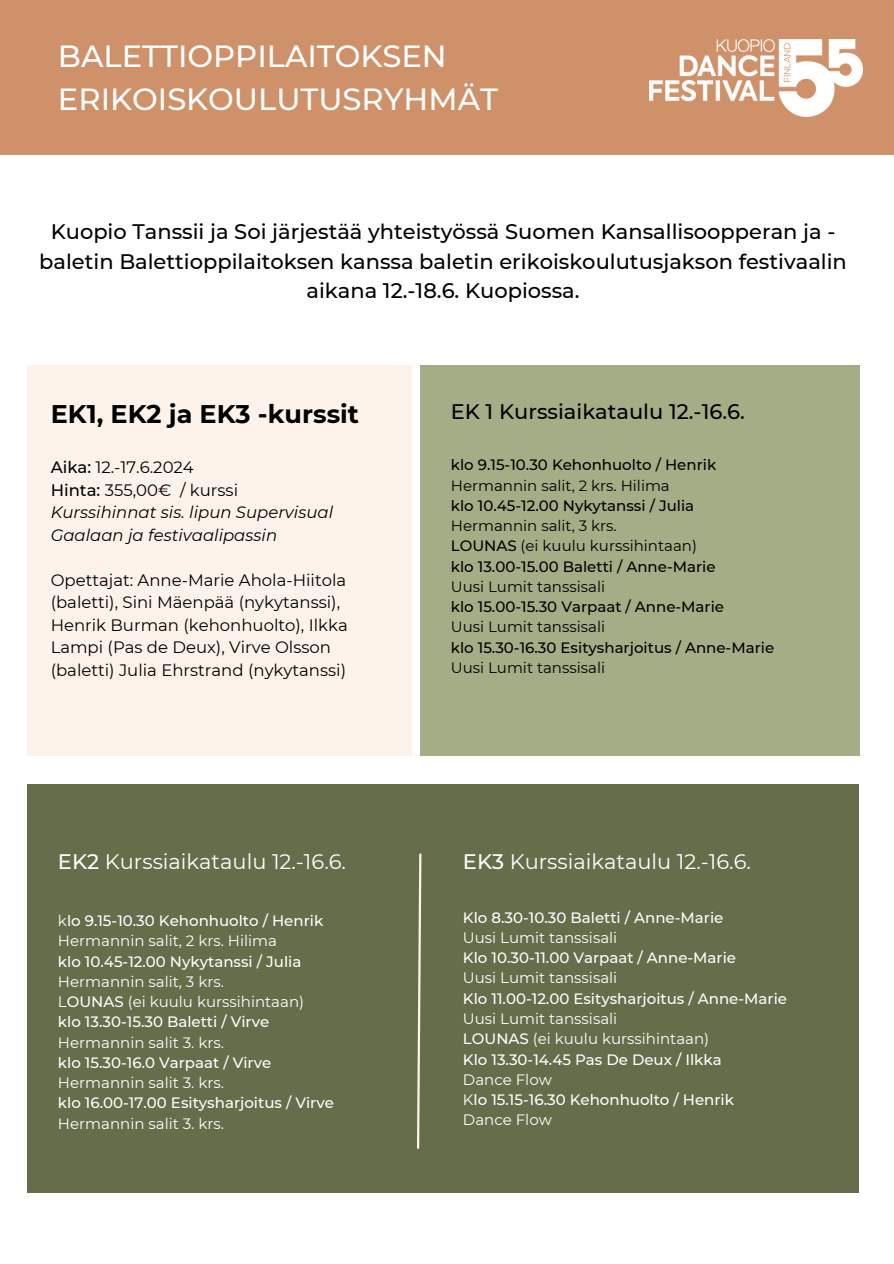
<style>
.page{position:relative;width:894px;height:1264px;background:#fff}
.page>*{position:absolute;margin:0;border:0;box-sizing:border-box;transform-origin:0 0}
.t1{font:500 30.6px/42.8px "Montserrat";color:#fff}
.t2{font:700 25.5px "Montserrat";color:#000}
.t3{font:500 21px/29.2px "Montserrat";color:#000;text-align:center}
.t4{font:21px "Montserrat";color:#fff}
.t5{font:16.5px/22.5px "Montserrat";color:#000}
.t6{font:italic 16.5px/22.5px "Montserrat";color:#000}
.t7{font:500 15px "Montserrat";color:#fff}
.t8{font:15px "Montserrat";color:#fff}
.t9{font:500 15px "Montserrat";color:#000}
.t10{font:15px "Montserrat";color:#000}
.s1{font-weight:500}
.s2{font-weight:400}
</style>
<div class="page">
<div style="left:0;top:0;width:893px;height:155px;background:#ce916a"></div>
<img style="left:649px;top:39px;width:213px;height:78px">
<div style="left:420px;top:365px;width:439px;height:391px;background:#a5ad87"></div>
<div style="left:27px;top:365px;width:384px;height:390px;background:#fdf3eb"></div>
<div style="left:27px;top:783px;width:831px;height:409px;background:#656d4a"></div>
<svg style="left:417px;top:853px;width:5px;height:296px"></svg>
<p class="t1" style="left:58px;top:34px;width:441px">BALETTIOPPILAITOKSEN<br>ERIKOISKOULUTUSRYHMÄT</p>
<p class="t3" style="left:39px;top:217px;width:809px">Kuopio Tanssii ja Soi järjestää yhteistyössä Suomen Kansallisoopperan ja - baletin Balettioppilaitoksen kanssa baletin erikoiskoulutusjakson festivaalin aikana 12.-18.6. Kuopiossa.</p>
<p class="t2" style="left:51px;top:398px;width:310px">EK1, EK2 ja EK3 -kurssit</p>
<h3 class="t5" style="left:51px;top:456px;width:145px"><span class="s1">Aika:</span> 12.-17.6.2024</h3>
<h2 class="t5" style="left:51px;top:478px;width:189px"><span class="s1">Hinta:</span> 355,00€ / kurssi</h2>
<p class="t6" style="left:51px;top:501px;width:284px">Kurssihinnat sis. lipun Supervisual<br>Gaalaan ja festivaalipassin</p>
<p class="t5" style="left:51px;top:568px;width:298px">Opettajat: Anne-Marie Ahola-Hiitola (baletti), Sini Mäenpää (nykytanssi), Henrik Burman (kehonhuolto), Ilkka Lampi (Pas de Deux), Virve Olsson (baletti) Julia Ehrstrand (nykytanssi)</p>
<p class="t4" style="left:58px;top:848px;width:289px"><span class="s1">EK2</span> Kurssiaikataulu 12.-16.6.</p>
<h4 class="t7" style="left:58px;top:911px;width:267px"><span class="s2">k</span>lo 9.15-10.30 Kehonhuolto / Henrik</h4>
<p class="t8" style="left:58px;top:931px;width:220px">Hermannin salit, 2 krs. Hilima</p>
<p class="t7" style="left:58px;top:952px;width:245px">klo 10.45-12.00 Nykytanssi / Julia</p>
<p class="t8" style="left:58px;top:972px;width:167px">Hermannin salit, 3 krs.</p>
<p class="t8" style="left:58px;top:992px;width:247px">L<span class="s1">OUNAS</span> (ei kuulu kurssihintaan)</p>
<p class="t7" style="left:58px;top:1012px;width:213px">klo 13.30-15.30 Baletti / Virve</p>
<p class="t8" style="left:58px;top:1033px;width:167px">Hermannin salit 3. krs.</p>
<p class="t7" style="left:58px;top:1053px;width:215px">klo 15.30-16.0 Varpaat / Virve</p>
<p class="t8" style="left:58px;top:1073px;width:167px">Hermannin salit 3. krs.</p>
<p class="t7" style="left:58px;top:1093px;width:277px">klo 16.00-17.00 Esitysharjoitus / Virve</p>
<p class="t8" style="left:58px;top:1114px;width:167px">Hermannin salit 3. krs.</p>
<p class="t3" style="left:450px;top:396px;width:295px">EK 1 Kurssiaikataulu 12.-16.6.</p>
<h3 class="t9" style="left:450px;top:456px;width:267px">klo 9.15-10.30 Kehonhuolto / Henrik</h3>
<p class="t10" style="left:450px;top:476px;width:220px">Hermannin salit, 2 krs. Hilima</p>
<p class="t9" style="left:450px;top:496px;width:245px">klo 10.45-12.00 Nykytanssi / Julia</p>
<p class="t10" style="left:450px;top:516px;width:167px">Hermannin salit, 3 krs.</p>
<p class="t10" style="left:450px;top:537px;width:247px"><span class="s1">LOUNAS</span> (ei kuulu kurssihintaan)</p>
<p class="t9" style="left:450px;top:557px;width:266px">klo 13.00-15.00 Baletti / Anne-Marie</p>
<p class="t10" style="left:450px;top:577px;width:156px">Uusi Lumit tanssisali</p>
<p class="t9" style="left:450px;top:597px;width:275px">klo 15.00-15.30 Varpaat / Anne-Marie</p>
<p class="t10" style="left:450px;top:618px;width:156px">Uusi Lumit tanssisali</p>
<p class="t9" style="left:450px;top:638px;width:325px">klo 15.30-16.30 Esitysharjoitus / Anne-Marie</p>
<p class="t10" style="left:450px;top:658px;width:156px">Uusi Lumit tanssisali</p>
<p class="t4" style="left:463px;top:848px;width:289px"><span class="s1">EK3</span> Kurssiaikataulu 12.-16.6.</p>
<h4 class="t7" style="left:463px;top:908px;width:262px">Klo 8.30-10.30 Baletti / Anne-Marie</h4>
<p class="t8" style="left:463px;top:928px;width:156px">Uusi Lumit tanssisali</p>
<p class="t7" style="left:463px;top:948px;width:274px">Klo 10.30-11.00 Varpaat / Anne-Marie</p>
<p class="t8" style="left:463px;top:968px;width:156px">Uusi Lumit tanssisali</p>
<p class="t7" style="left:463px;top:989px;width:325px">Klo 11.00-12.00 Esitysharjoitus / Anne-Marie</p>
<p class="t8" style="left:463px;top:1009px;width:156px">Uusi Lumit tanssisali</p>
<p class="t8" style="left:463px;top:1029px;width:247px"><span class="s1">LOUNAS</span> (ei kuulu kurssihintaan)</p>
<p class="t7" style="left:463px;top:1049px;width:260px">Klo 13.30-14.45 Pas De Deux / Ilkka</p>
<p class="t8" style="left:463px;top:1070px;width:90px">Dance Flow</p>
<p class="t7" style="left:463px;top:1090px;width:272px"><span class="s2">K</span>lo 15.15-16.30 Kehonhuolto / Henrik</p>
<p class="t8" style="left:463px;top:1110px;width:90px">Dance Flow</p>
</div>
